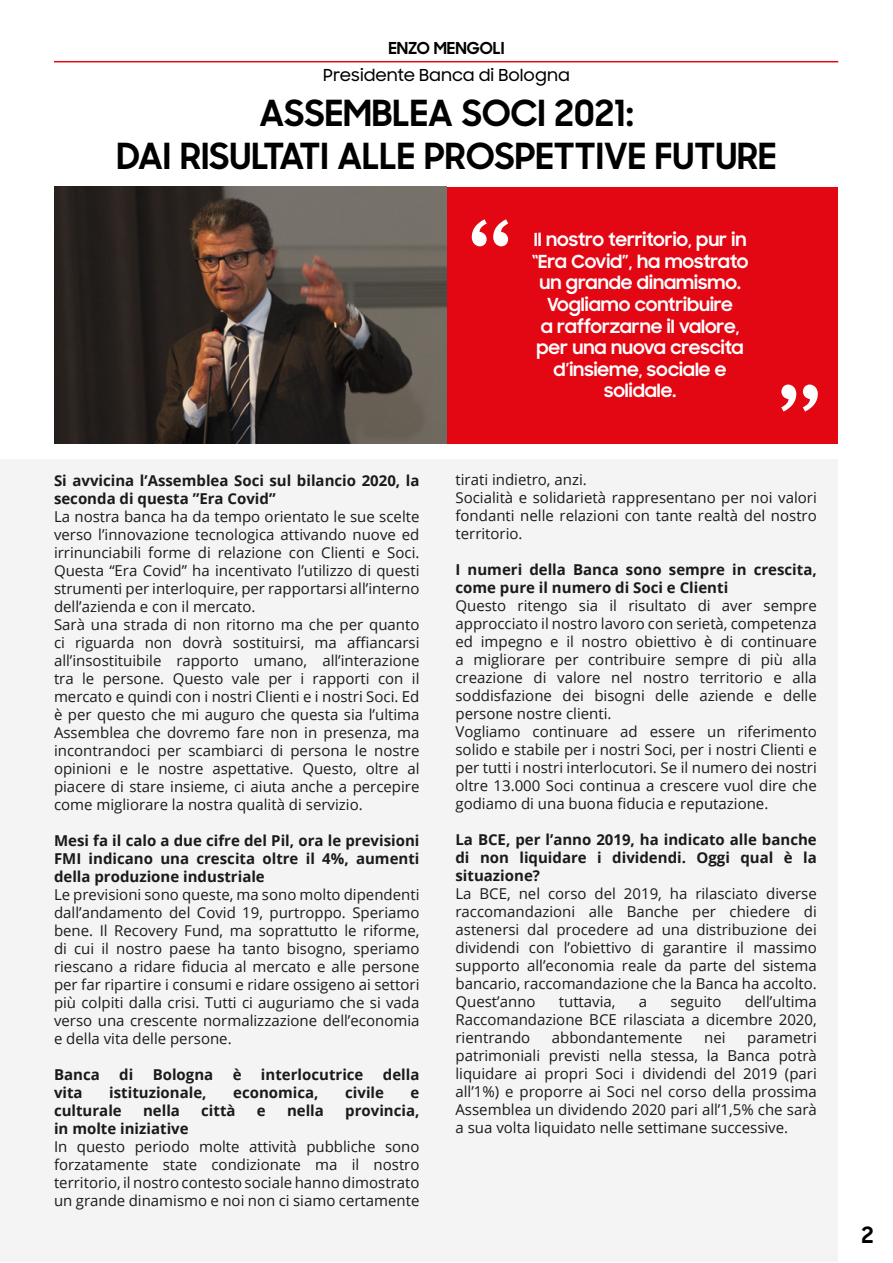
<style>
.page{position:relative;width:893px;height:1263px;background:#fff}
.page>*{position:absolute;margin:0;border:0;box-sizing:border-box;transform-origin:0 0}
.t1{font:700 36px/43.2px "Samsung Sharp Sans";color:#000;text-align:center}
.t2{font:700 22.5px "Samsung Sharp Sans";color:#000}
.t3{font:700 18px/21.6px "Samsung Sharp Sans";color:#fff;text-align:center}
.t4{font:500 16.5px "Samsung Sharp Sans";color:#000}
.t5{font:700 16.5px "Samsung Sharp Sans";color:#000}
.t6{font:15px/18px "Open Sans";color:#1a1a1a;text-align:justify}
.t7{font:700 15px/18px "Open Sans";color:#1a1a1a}
</style>
<div class="page">
<div style="left:446px;top:187px;width:392px;height:257px;background:#e30613"></div>
<img style="left:54px;top:187px;width:392px;height:257px">
<div style="left:1px;top:459px;width:837px;height:803px;background:#f5f4f4"></div>
<hr style="left:54px;top:61px;width:784px;height:1px;background:#e30613">
<svg style="left:472px;top:219px;width:36px;height:27px"></svg>
<svg style="left:781px;top:384px;width:37px;height:28px"></svg>
<p class="t5" style="left:388px;top:36px;width:118px">ENZO MENGOLI</p>
<p class="t4" style="left:323px;top:63px;width:248px">Presidente Banca di Bologna</p>
<h1 class="t1" style="left:116px;top:90px;width:662px">ASSEMBLEA SOCI 2021:<br>DAI RISULTATI ALLE PROSPETTIVE FUTURE</h1>
<p class="t7" style="left:54px;top:471px;width:367px">Si avvicina l’Assemblea Soci sul bilancio 2020, la seconda di questa ”Era Covid”</p>
<p class="t6" style="left:54px;top:507px;width:367px;text-align:left">La nostra banca ha da tempo orientato le sue scelte verso l’innovazione tecnologica attivando nuove ed irrinunciabili forme di relazione con Clienti e Soci.<br>Questa “Era Covid” ha incentivato l’utilizzo di questi strumenti per interloquire, per rapportarsi all’interno dell’azienda e con il mercato.<br>Sarà una strada di non ritorno ma che per quanto ci riguarda non dovrà sostituirsi, ma affiancarsi all’insostituibile rapporto umano, all’interazione tra le persone. Questo vale per i rapporti con il mercato e quindi con i nostri Clienti e i nostri Soci. Ed è per questo che mi auguro che questa sia l’ultima Assemblea che dovremo fare non in presenza, ma incontrandoci per scambiarci di persona le nostre opinioni e le nostre aspettative. Questo, oltre al piacere di stare insieme, ci aiuta anche a percepire come migliorare la nostra qualità di servizio.</p>
<p class="t7" style="left:54px;top:831px;width:367px;text-align:justify">Mesi fa il calo a due cifre del Pil, ora le previsioni FMI indicano una crescita oltre il 4%, aumenti della produzione industriale</p>
<p class="t6" style="left:54px;top:885px;width:367px">Le previsioni sono queste, ma sono molto dipendenti dall’andamento del Covid 19, purtroppo. Speriamo bene. Il Recovery Fund, ma soprattutto le riforme, di cui il nostro paese ha tanto bisogno, speriamo riescano a ridare fiducia al mercato e alle persone per far ripartire i consumi e ridare ossigeno ai settori più colpiti dalla crisi. Tutti ci auguriamo che si vada verso una crescente normalizzazione dell’economia e della vita delle persone.</p>
<p class="t7" style="left:54px;top:1065px;width:47px">Banca</p>
<p class="t7" style="left:119px;top:1065px;width:16px">di</p>
<p class="t7" style="left:153px;top:1065px;width:62px">Bologna</p>
<p class="t7" style="left:233px;top:1065px;width:10px">è</p>
<p class="t7" style="left:261px;top:1065px;width:104px">interlocutrice</p>
<p class="t7" style="left:383px;top:1065px;width:38px">della</p>
<p class="t7" style="left:54px;top:1083px;width:30px">vita</p>
<p class="t7" style="left:109px;top:1083px;width:99px">istituzionale,</p>
<p class="t7" style="left:233px;top:1083px;width:87px">economica,</p>
<p class="t7" style="left:345px;top:1083px;width:40px">civile</p>
<p class="t7" style="left:411px;top:1083px;width:10px">e</p>
<p class="t7" style="left:54px;top:1101px;width:69px">culturale</p>
<p class="t7" style="left:143px;top:1101px;width:38px">nella</p>
<p class="t7" style="left:201px;top:1101px;width:36px">città</p>
<p class="t7" style="left:257px;top:1101px;width:10px">e</p>
<p class="t7" style="left:287px;top:1101px;width:38px">nella</p>
<p class="t7" style="left:345px;top:1101px;width:76px">provincia,</p>
<p class="t7" style="left:54px;top:1119px;width:136px">in molte iniziative</p>
<p class="t6" style="left:54px;top:1137px;width:367px">In questo periodo molte attività pubbliche sono forzatamente state condizionate ma il nostro territorio, il nostro contesto sociale hanno dimostrato un grande dinamismo e noi non ci siamo certamente</p>
<p class="t3" style="left:532px;top:228px;width:218px">Il nostro territorio, pur in “Era Covid”, ha mostrato un grande dinamismo.<br>Vogliamo contribuire<br>a rafforzarne il valore, per una nuova crescita d’insieme, sociale e solidale.</p>
<p class="t6" style="left:455px;top:470px;width:363px;text-align:left">tirati indietro, anzi.<br>Socialità e solidarietà rappresentano per noi valori fondanti nelle relazioni con tante realtà del nostro territorio.</p>
<p class="t7" style="left:455px;top:560px;width:363px">I numeri della Banca sono sempre in crescita, come pure il numero di Soci e Clienti</p>
<p class="t6" style="left:455px;top:596px;width:363px;text-align:left">Questo ritengo sia il risultato di aver sempre approcciato il nostro lavoro con serietà, competenza ed impegno e il nostro obiettivo è di continuare a migliorare per contribuire sempre di più alla creazione di valore nel nostro territorio e alla soddisfazione dei bisogni delle aziende e delle persone nostre clienti.<br>Vogliamo continuare ad essere un riferimento solido e stabile per i nostri Soci, per i nostri Clienti e per tutti i nostri interlocutori. Se il numero dei nostri oltre 13.000 Soci continua a crescere vuol dire che godiamo di una buona fiducia e reputazione.</p>
<p class="t7" style="left:455px;top:830px;width:363px;text-align:justify">La BCE, per l’anno 2019, ha indicato alle banche di non liquidare i dividendi. Oggi qual è la situazione?</p>
<p class="t6" style="left:455px;top:884px;width:363px">La BCE, nel corso del 2019, ha rilasciato diverse raccomandazioni alle Banche per chiedere di astenersi dal procedere ad una distribuzione dei dividendi con l’obiettivo di garantire il massimo supporto all’economia reale da parte del sistema bancario, raccomandazione che la Banca ha accolto.<br>Quest’anno</p>
<p class="t6" style="left:455px;top:992px;width:363px;text-indent:289px">dell’ultima Raccomandazione BCE rilasciata a dicembre 2020, rientrando</p>
<p class="t6" style="left:559px;top:992px;width:58px">tuttavia,</p>
<p class="t6" style="left:639px;top:992px;width:10px">a</p>
<p class="t6" style="left:670px;top:992px;width:53px">seguito</p>
<p class="t6" style="left:552px;top:1028px;width:132px">abbondantemente</p>
<p class="t6" style="left:704px;top:1028px;width:23px">nei</p>
<p class="t6" style="left:455px;top:1028px;width:363px;text-indent:292px">parametri patrimoniali previsti nella stessa, la Banca potrà liquidare ai propri Soci i dividendi del 2019 (pari all’1%) e proporre ai Soci nel corso della prossima Assemblea un dividendo 2020 pari all’1,5% che sarà a sua volta liquidato nelle settimane successive.</p>
<h2 class="t2" style="left:861px;top:1218px;width:14px">2</h2>
</div>
